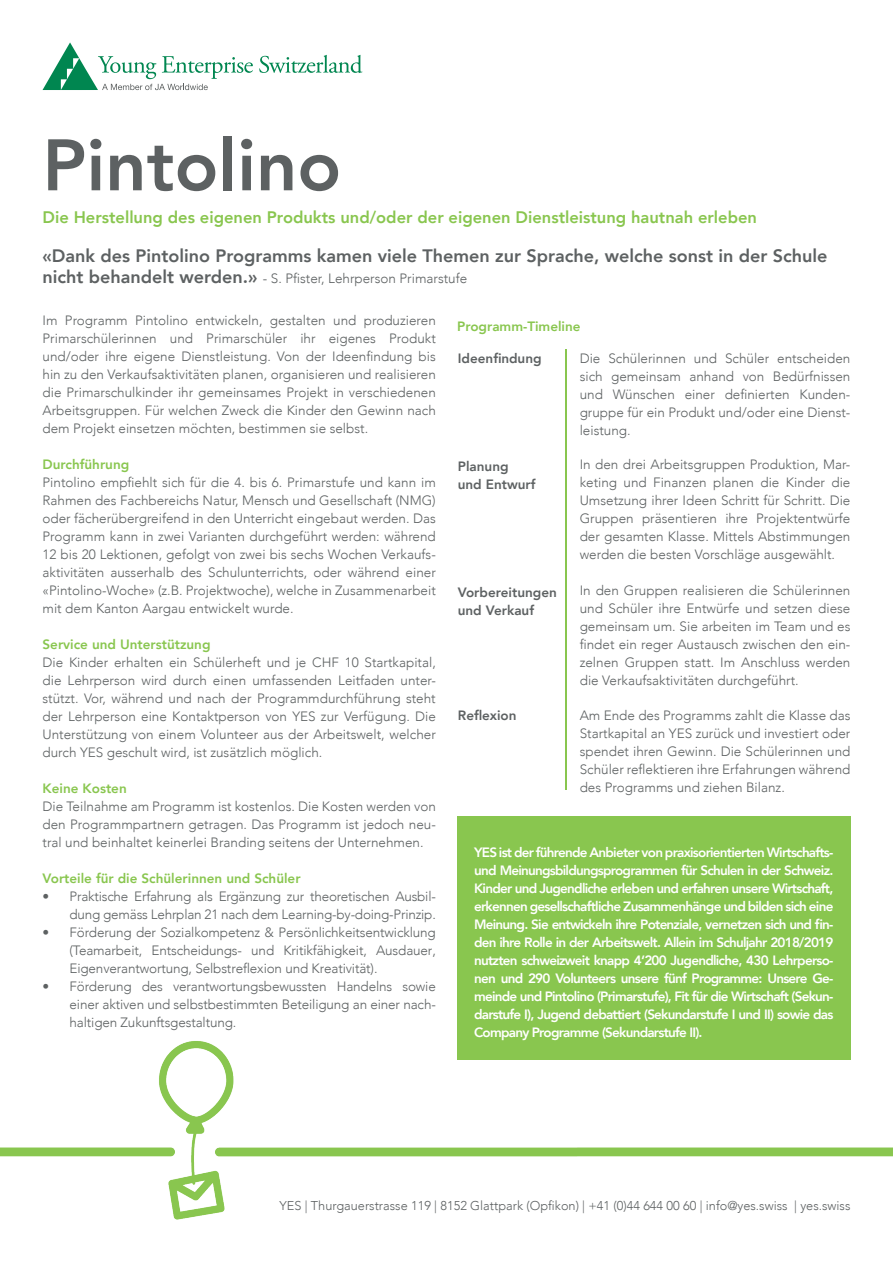
<style>
.page{position:relative;width:893px;height:1263px;background:#fff}
.page>*{position:absolute;margin:0;border:0;box-sizing:border-box;transform-origin:0 0}
.t1{font:800 72px "Avenir";color:#5d6162}
.t2{font:800 18px "Avenir";color:#5d6162}
.t3{font:800 16.65px "Avenir";color:#89c64f}
.t4{font:300 13.5px/18px "Avenir";color:#5d6162;text-align:justify}
.t5{font:800 13.5px/18px "Avenir";letter-spacing:-.055em;color:#fff;text-align:justify}
.t6{font:800 13.5px "Avenir";color:#89c64f}
.t7{font:800 13.5px/18px "Avenir";color:#5d6162}
.t8{font:300 12.75px "Avenir";color:#5d6162}
.s1{font-weight:800;font-size:18px}
</style>
<div class="page">
<img style="left:0;top:1036px;width:893px;height:184px">
<svg style="left:259px;top:55px;width:103px;height:18px"></svg>
<svg style="left:43px;top:43px;width:210px;height:47px"></svg>
<hr style="left:565px;top:350px;width:1px;height:440px;background:#89c64f">
<div style="left:457px;top:817px;width:393px;height:243px;background:#89c64f"></div>
<h1 class="t1" style="left:43px;top:109px;width:300px">Pintolino</h1>
<p class="t3" style="left:43px;top:204px;width:716px">Die Herstellung des eigenen Produkts und/oder der eigenen Dienstleistung hautnah erleben</p>
<h2 class="t2" style="left:43px;top:242px;width:786px">«Dank des Pintolino Programms kamen viele Themen zur Sprache, welche sonst in der Schule</h2>
<p class="t4" style="left:43px;top:270px;width:426px"><span class="s1">nicht behandelt werden.»</span> - S. Pfister, Lehrperson Primarstufe</p>
<p class="t4" style="left:43px;top:312px;width:395px">Im Programm Pintolino entwickeln, gestalten und produzieren Primarschülerinnen und Primarschüler ihr eigenes Produkt und/oder ihre eigene Dienstleistung. Von der Ideenfindung bis hin zu den Verkaufsaktivitäten planen, organisieren und realisieren die Primarschulkinder ihr gemeinsames Projekt in verschiedenen Arbeitsgruppen. Für welchen Zweck die Kinder den Gewinn nach dem Projekt einsetzen möchten, bestimmen sie selbst.</p>
<p class="t6" style="left:43px;top:454px;width:88px">Durchführung</p>
<p class="t4" style="left:43px;top:474px;width:395px">Pintolino empfiehlt sich für die 4. bis 6. Primarstufe und kann im Rahmen des Fachbereichs Natur, Mensch und Gesellschaft (NMG) oder fächerübergreifend in den Unterricht eingebaut werden. Das Programm kann in zwei Varianten durchgeführt werden: während 12 bis 20 Lektionen, gefolgt von zwei bis sechs Wochen Verkaufs&shy;aktivitäten ausserhalb des Schulunterrichts, oder während einer «Pintolino-Woche» (z.B. Projektwoche), welche in Zusammenarbeit mit dem Kanton Aargau entwickelt wurde.</p>
<p class="t6" style="left:43px;top:634px;width:170px">Service und Unterstützung</p>
<p class="t4" style="left:43px;top:654px;width:395px">Die Kinder erhalten ein Schülerheft und je CHF 10 Startkapital, die Lehrperson wird durch einen umfassenden Leitfaden unter&shy;stützt. Vor, während und nach der Programmdurchführung steht der Lehrperson eine Kontaktperson von YES zur Verfügung. Die Unterstützung von einem Volunteer aus der Arbeitswelt, welcher durch YES geschult wird, ist zusätzlich möglich.</p>
<p class="t6" style="left:43px;top:778px;width:86px">Keine Kosten</p>
<p class="t4" style="left:43px;top:798px;width:395px">Die Teilnahme am Programm ist kostenlos. Die Kosten werden von den Programmpartnern getragen. Das Programm ist jedoch neu&shy;tral und beinhaltet keinerlei Branding seitens der Unternehmen.</p>
<p class="t6" style="left:43px;top:868px;width:260px">Vorteile für die Schülerinnen und Schüler</p>
<p class="t4" style="left:43px;top:888px;width:395px;text-align:right">• Praktische Erfahrung als Ergänzung zur theoretischen Ausbil&shy;dung gemäss Lehrplan 21 nach dem Learning-by-doing-Prinzip.</p>
<p class="t4" style="left:70px;top:924px;width:368px;text-indent:-27px">• Förderung der Sozialkompetenz &amp; Persönlichkeitsentwicklung (Teamarbeit, Entscheidungs- und Kritikfähigkeit, Ausdauer, Eigenverantwortung, Selbstreflexion und Kreativität).</p>
<p class="t4" style="left:70px;top:978px;width:368px;text-indent:-27px">• Förderung des verantwortungsbewussten Handelns sowie einer aktiven und selbstbestimmten Beteiligung an einer nach&shy;haltigen Zukunftsgestaltung.</p>
<p class="t6" style="left:457px;top:315px;width:125px">Programm-Timeline</p>
<p class="t7" style="left:458px;top:349px;width:85px">Ideenfindung</p>
<p class="t4" style="left:580px;top:349px;width:272px">Die Schülerinnen und Schüler entscheiden sich gemeinsam anhand von Bedürfnissen und Wünschen einer definierten Kunden&shy;gruppe für ein Produkt und/oder eine Dienst&shy;leistung.</p>
<p class="t4" style="left:580px;top:455px;width:272px">In den drei Arbeitsgruppen Produktion, Mar&shy;keting und Finanzen planen die Kinder die Umsetzung ihrer Ideen Schritt für Schritt. Die Gruppen präsentieren ihre Projektentwürfe der gesamten Klasse. Mittels Abstimmungen werden die besten Vorschläge ausgewählt.</p>
<p class="t4" style="left:580px;top:581px;width:272px">In den Gruppen realisieren die Schülerinnen und Schüler ihre Entwürfe und setzen diese gemeinsam um. Sie arbeiten im Team und es findet ein reger Austausch zwischen den ein&shy;zelnen Gruppen statt. Im Anschluss werden die Verkaufsaktivitäten durchgeführt.</p>
<p class="t4" style="left:580px;top:706px;width:272px">Am Ende des Programms zahlt die Klasse das Startkapital an YES zurück und investiert oder spendet ihren Gewinn. Die Schülerinnen und Schüler reflektieren ihre Erfahrungen während des Programms und ziehen Bilanz.</p>
<p class="t7" style="left:458px;top:457px;width:79px">Planung und Entwurf</p>
<p class="t7" style="left:458px;top:583px;width:101px">Vorbereitungen und Verkauf</p>
<p class="t7" style="left:458px;top:706px;width:60px">Reflexion</p>
<p class="t5" style="left:474px;top:843px;width:361px">YES ist der führende Anbieter von praxisorientierten Wirtschafts&shy;und Meinungsbildungsprogrammen für Schulen in der Schweiz.<br>Kinder und Jugendliche erleben und erfahren unsere Wirtschaft, erkennen gesellschaftliche Zusammenhänge und bilden sich eine Meinung. Sie entwickeln ihre Potenziale, vernetzen sich und fin&shy;den ihre Rolle in der Arbeitswelt. Allein im Schuljahr 2018/2019 nutzten schweizweit knapp 4‘200 Jugendliche, 430 Lehrperso&shy;nen und 290 Volunteers unsere fünf Programme: Unsere Ge&shy;meinde und Pintolino (Primarstufe), Fit für die Wirtschaft (Sekun&shy;darstufe I), Jugend debattiert (Sekundarstufe I und II) sowie das Company Programme (Sekundarstufe II).</p>
<p class="t8" style="left:279px;top:1198px;width:572px">YES | Thurgauerstrasse 119 | 8152 Glattpark (Opfikon) | +41 (0)44 644 00 60 | info@yes.swiss | yes.swiss</p>
</div>
